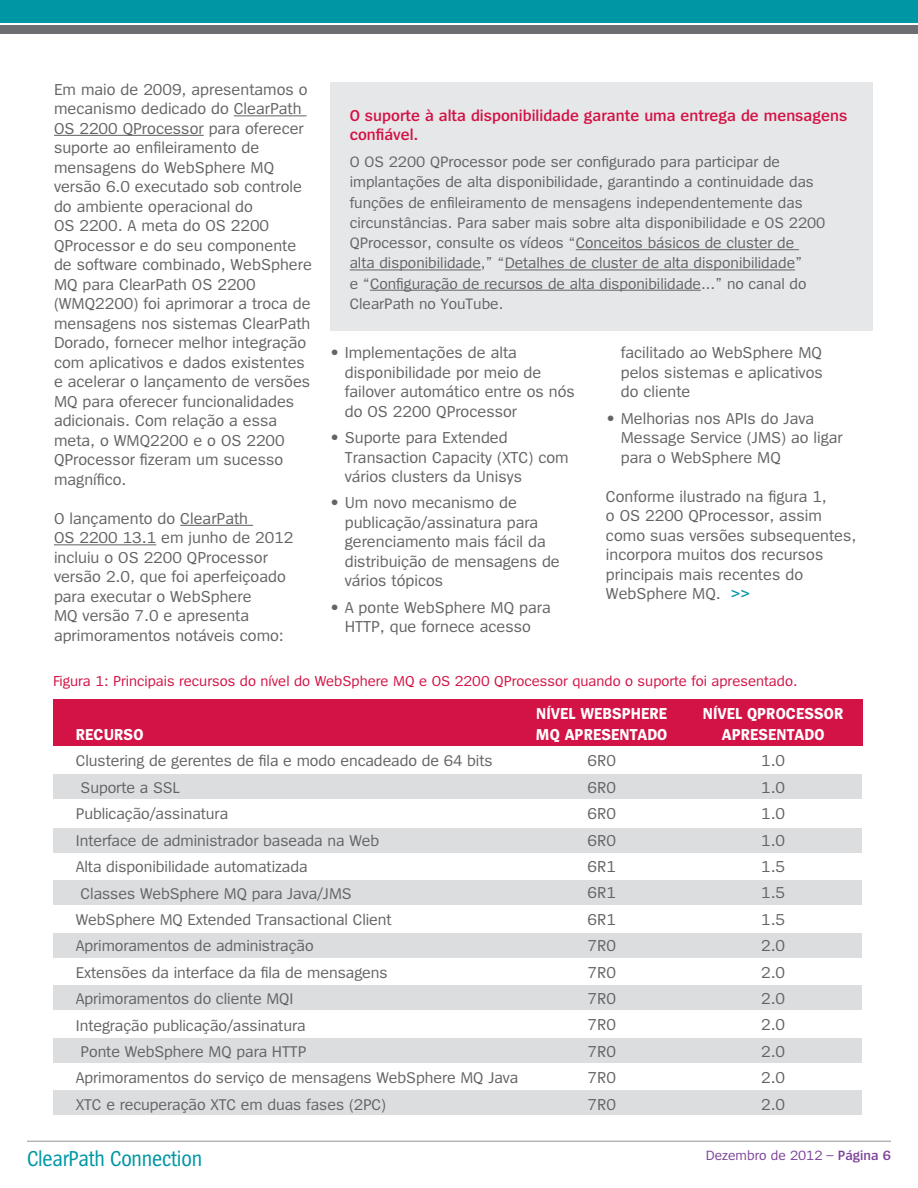
<style>
.page{position:relative;width:918px;height:1188px;background:#fff}
.page>*{position:absolute;margin:0;border:0;box-sizing:border-box;transform-origin:0 0}
.t1{font:22.5px "Spiegel Cd";letter-spacing:-.01em;color:#0097a5}
.t2{font:16.5px/19.5px "Spiegel";color:#636466}
.t3{font:600 16.5px/19.5px "Spiegel";color:#d31245}
.t4{font:700 16.5px/21px "Spiegel";letter-spacing:.015em;color:#fff}
.t5{font:700 16.5px/21px "Spiegel";letter-spacing:.06em;color:#fff}
.t6{font:16.2px/26.4px "Spiegel";letter-spacing:-.005em;color:#636466}
.t7{font:15.75px/20.2px "Spiegel";color:#636466}
.t8{font:15px "Spiegel";color:#d31245}
.t9{font:13.95px "Spiegel";color:#7c439a}
.s1{font-weight:600;color:#0097a5}
.s2{font-weight:600}
</style>
<div class="page">
<div style="left:0;top:0;width:918px;height:22px;background:#0097a5"></div>
<div style="left:0;top:25px;width:918px;height:9px;background:#6d6e71"></div>
<hr style="left:27px;top:1141px;width:864px;height:1px;background:#939598">
<div style="left:53px;top:775px;width:808px;height:24px;background:#dcddde"></div>
<div style="left:53px;top:828px;width:808px;height:24px;background:#dcddde"></div>
<div style="left:53px;top:880px;width:808px;height:24px;background:#dcddde"></div>
<div style="left:53px;top:933px;width:808px;height:25px;background:#dcddde"></div>
<div style="left:53px;top:985px;width:808px;height:24px;background:#dcddde"></div>
<div style="left:53px;top:1038px;width:808px;height:25px;background:#dcddde"></div>
<div style="left:53px;top:1090px;width:808px;height:24px;background:#dcddde"></div>
<hr style="left:234px;top:115px;width:73px;height:1px;background:#636466">
<hr style="left:54px;top:135px;width:150px;height:1px;background:#636466">
<hr style="left:180px;top:525px;width:73px;height:1px;background:#636466">
<hr style="left:54px;top:544px;width:102px;height:1px;background:#636466">
<div style="left:330px;top:82px;width:543px;height:248px;background:#e6e7e8"></div>
<hr style="left:576px;top:249px;width:223px;height:1px;background:#636466">
<hr style="left:350px;top:269px;width:131px;height:1px;background:#636466">
<hr style="left:505px;top:269px;width:290px;height:1px;background:#636466">
<hr style="left:370px;top:290px;width:331px;height:1px;background:#636466">
<div style="left:53px;top:699px;width:809px;height:47px;background:#d31245"></div>
<p class="t2" style="left:54px;top:80px;width:259px">Em maio de 2009, apresentamos o mecanismo dedicado do ClearPath<br>OS 2200 QProcessor para oferecer suporte ao enfileiramento de mensagens do WebSphere MQ versão 6.0 executado sob controle do ambiente operacional do<br>OS 2200. A meta do OS 2200<br>QProcessor e do seu componente de software combinado, WebSphere<br>MQ para ClearPath OS 2200 (WMQ2200) foi aprimorar a troca de mensagens nos sistemas ClearPath<br>Dorado, fornecer melhor integração com aplicativos e dados existentes e acelerar o lançamento de versões<br>MQ para oferecer funcionalidades adicionais. Com relação a essa meta, o WMQ2200 e o OS 2200<br>QProcessor fizeram um sucesso magnífico.</p>
<p class="t2" style="left:54px;top:509px;width:241px">O lançamento do ClearPath<br>OS 2200 13.1 em junho de 2012 incluiu o OS 2200 QProcessor versão 2.0, que foi aperfeiçoado para executar o WebSphere<br>MQ versão 7.0 e apresenta aprimoramentos notáveis como:</p>
<p class="t3" style="left:350px;top:106px;width:499px">O suporte à alta disponibilidade garante uma entrega de mensagens confiável.</p>
<p class="t7" style="left:350px;top:152px;width:477px">O OS 2200 QProcessor pode ser configurado para participar de implantações de alta disponibilidade, garantindo a continuidade das funções de enfileiramento de mensagens independentemente das circunstâncias. Para saber mais sobre alta disponibilidade e OS 2200<br>QProcessor, consulte os vídeos “Conceitos básicos de cluster de<br>alta disponibilidade,” “Detalhes de cluster de alta disponibilidade”<br>e “Configuração de recursos de alta disponibilidade...” no canal do ClearPath no YouTube.</p>
<p class="t2" style="left:345px;top:344px;width:232px;text-indent:-15px">• Implementações de alta disponibilidade por meio de failover automático entre os nós do OS 2200 QProcessor</p>
<p class="t2" style="left:345px;top:428px;width:225px;text-indent:-15px">• Suporte para Extended<br>Transaction Capacity (XTC) com vários clusters da Unisys</p>
<p class="t2" style="left:345px;top:494px;width:217px;text-indent:-15px">• Um novo mecanismo de publicação/assinatura para gerenciamento mais fácil da distribuição de mensagens de vários tópicos</p>
<p class="t2" style="left:330px;top:598px;width:222px;text-align:center">• A ponte WebSphere MQ para<br>HTTP, que fornece acesso</p>
<p class="t2" style="left:621px;top:344px;width:204px;text-align:justify">facilitado ao WebSphere MQ pelos sistemas e aplicativos do cliente</p>
<p class="t2" style="left:621px;top:409px;width:224px;text-indent:-15px">• Melhorias nos APIs do Java<br>Message Service (JMS) ao ligar para o WebSphere MQ</p>
<p class="t2" style="left:606px;top:487px;width:252px">Conforme ilustrado na figura 1,<br>o OS 2200 QProcessor, assim como suas versões subsequentes, incorpora muitos dos recursos principais mais recentes do<br>WebSphere MQ. <span class="s1">&gt;&gt;</span></p>
<p class="t8" style="left:53px;top:674px;width:746px">Figura 1: Principais recursos do nível do WebSphere MQ e OS 2200 QProcessor quando o suporte foi apresentado.</p>
<p class="t4" style="left:76px;top:725px;width:49px">RECURSO</p>
<p class="t6" style="left:76px;top:748px;width:444px">Clustering de gerentes de fila e modo encadeado de 64 bits Suporte a SSL<br>Publicação/assinatura<br>Interface de administrador baseada na Web<br>Alta disponibilidade automatizada<br>Classes WebSphere MQ para Java/JMS<br>WebSphere MQ Extended Transactional Client<br>Aprimoramentos de administração<br>Extensões da interface da fila de mensagens<br>Aprimoramentos do cliente MQI<br>Integração publicação/assinatura<br>Ponte WebSphere MQ para HTTP<br>Aprimoramentos do serviço de mensagens WebSphere MQ Java XTC e recuperação XTC em duas fases (2PC)</p>
<h1 class="t1" style="left:27px;top:1148px;width:177px">ClearPath Connection</h1>
<p class="t4" style="left:536px;top:704px;width:133px">NÍVEL WEBSPHERE<br>MQ APRESENTADO</p>
<p class="t2" style="left:587px;top:748px;width:30px;line-height:26.4px;text-align:justify">6R0<br>6R0<br>6R0<br>6R0<br>6R1<br>6R1<br>6R1<br>7R0<br>7R0<br>7R0<br>7R0<br>7R0<br>7R0<br>7R0</p>
<p class="t5" style="left:722px;top:704px;width:92px;text-indent:-19px">NÍVEL QPROCESSOR<br>APRESENTADO</p>
<p class="t2" style="left:761px;top:748px;width:26px;line-height:26.4px;text-align:justify">1.0<br>1.0<br>1.0<br>1.0<br>1.5<br>1.5<br>1.5<br>2.0<br>2.0<br>2.0<br>2.0<br>2.0<br>2.0<br>2.0</p>
<p class="t9" style="left:706px;top:1148px;width:187px">Dezembro de 2012 – <span class="s2">Página 6</span></p>
</div>
